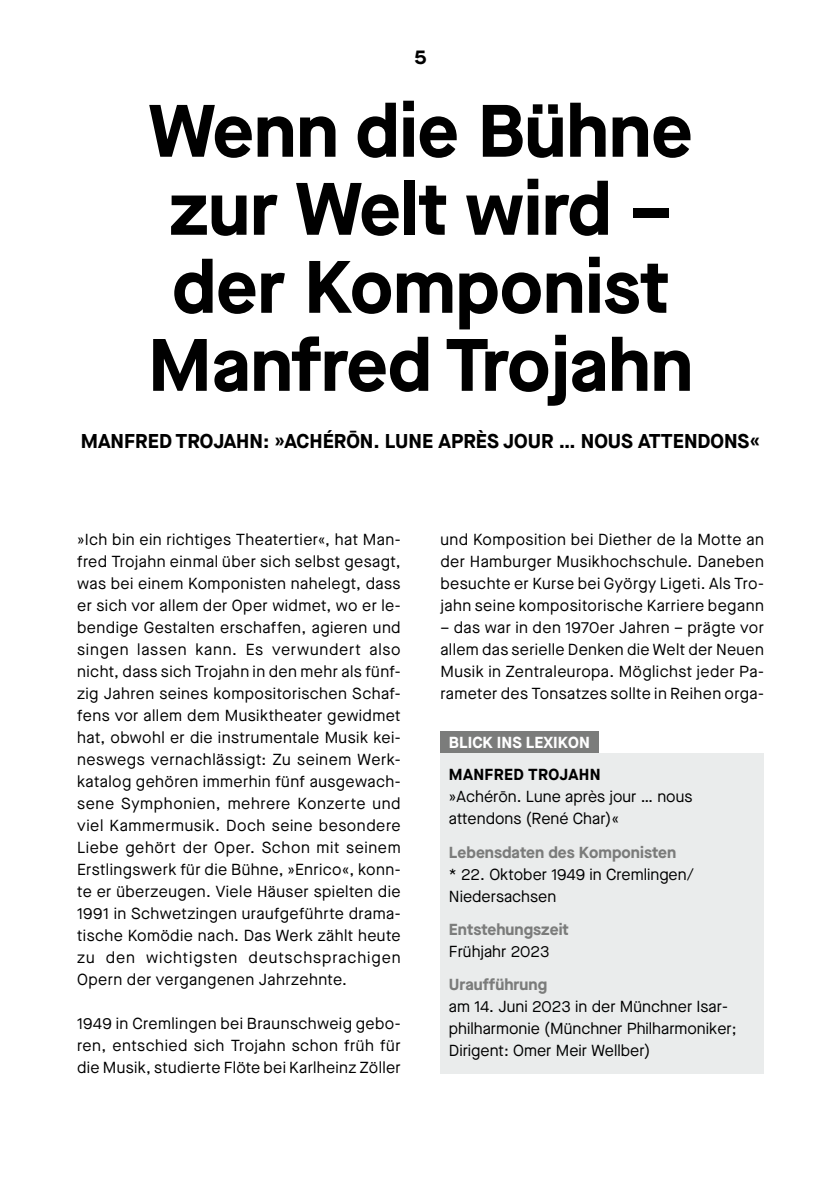
<style>
.page{position:relative;width:840px;height:1191px;background:#fff}
.page>*{position:absolute;margin:0;border:0;box-sizing:border-box;transform-origin:0 0}
.t1{font:700 74px/78px "Maison Neue";color:#000;text-align:center}
.t2{font:700 20px "Maison Neue";color:#000}
.t3{font:16px/22px "Maison Neue";letter-spacing:.005em;color:#000;text-align:justify}
.t4{font:700 16px "Maison Neue";color:#7b7c7b}
.t5{font:700 16px "Maison Neue";color:#fff}
.t6{font:700 16px "Maison Neue";letter-spacing:.02em;color:#000}
</style>
<div class="page">
<div style="left:440px;top:753px;width:323px;height:320px;background:#eaecec"></div>
<div style="left:440px;top:731px;width:159px;height:22px;background:#7b7c7b"></div>
<p class="t2" style="left:414px;top:42px;width:14px">5</p>
<h1 class="t1" style="left:148px;top:90px;width:546px">Wenn die Bühne zur Welt wird – der Komponist<br>Manfred Trojahn</h1>
<p class="t2" style="left:81px;top:427px;width:680px">MANFRED TROJAHN: »ACHÉRŌN. LUNE APRÈS JOUR … NOUS ATTENDONS«</p>
<p class="t3" style="left:77px;top:528px;width:325px">»Ich bin ein richtiges Theatertier«, hat Man&shy;fred Trojahn einmal über sich selbst gesagt, was bei einem Komponisten nahelegt, dass er sich vor allem der Oper widmet, wo er le&shy;bendige Gestalten erschaffen, agieren und singen lassen kann. Es verwundert also nicht, dass sich Trojahn in den mehr als fünf&shy;zig Jahren seines kompositorischen Schaf&shy;fens vor allem dem Musiktheater gewidmet hat, obwohl er die instrumentale Musik kei&shy;neswegs vernachlässigt: Zu seinem Werk&shy;katalog gehören immerhin fünf ausgewach&shy;sene Symphonien, mehrere Konzerte und viel Kammermusik. Doch seine besondere Liebe gehört der Oper. Schon mit seinem Erstlingswerk für die Bühne, »Enrico«, konn&shy;te er überzeugen. Viele Häuser spielten die 1991 in Schwetzingen uraufgeführte drama&shy;tische Komödie nach. Das Werk zählt heute zu den wichtigsten deutschsprachigen Opern der vergangenen Jahrzehnte.</p>
<p class="t3" style="left:77px;top:1012px;width:325px">1949 in Cremlingen bei Braunschweig gebo&shy;ren, entschied sich Trojahn schon früh für die Musik, studierte Flöte bei Karlheinz Zöller</p>
<p class="t3" style="left:440px;top:528px;width:325px">und Komposition bei Diether de la Motte an der Hamburger Musikhochschule. Daneben besuchte er Kurse bei György Ligeti. Als Tro&shy;jahn seine kompositorische Karriere begann</p>
<p class="t3" style="left:440px;top:616px;width:325px">– das war in den 1970er Jahren – prägte vor allem das serielle Denken die Welt der Neuen Musik in Zentraleuropa. Möglichst jeder Pa&shy;rameter des Tonsatzes sollte in Reihen orga-</p>
<p class="t5" style="left:448px;top:731px;width:142px">BLICK INS LEXIKON</p>
<p class="t6" style="left:448px;top:763px;width:153px">MANFRED TROJAHN</p>
<p class="t3" style="left:448px;top:785px;width:245px">»Achérōn. Lune après jour … nous attendons (René Char)«</p>
<p class="t4" style="left:448px;top:840px;width:229px">Lebensdaten des Komponisten</p>
<p class="t3" style="left:448px;top:862px;width:246px">* 22. Oktober 1949 in Cremlingen/<br>Niedersachsen</p>
<p class="t4" style="left:448px;top:918px;width:121px">Entstehungszeit</p>
<p class="t3" style="left:448px;top:940px;width:102px">Frühjahr 2023</p>
<p class="t4" style="left:448px;top:973px;width:100px">Uraufführung</p>
<p class="t3" style="left:448px;top:995px;width:289px;text-align:left">am 14. Juni 2023 in der Münchner Isar&shy;philharmonie (Münchner Philharmoniker;<br>Dirigent: Omer Meir Wellber)</p>
</div>
